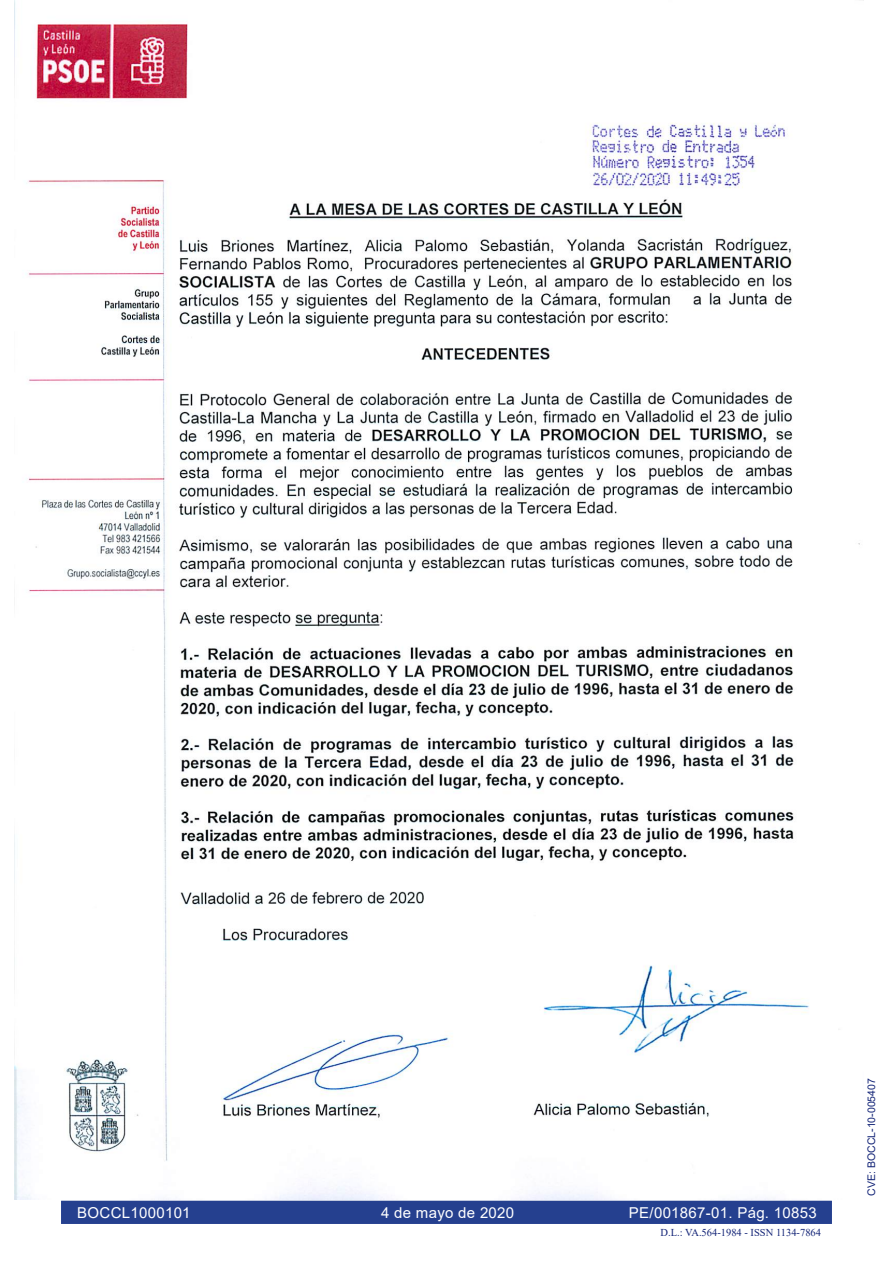
<style>
.page{position:relative;width:893px;height:1263px;background:#fff}
.page>*{position:absolute;margin:0;border:0;box-sizing:border-box;transform-origin:0 0}
.E_CVE{font:15px "Arial";letter-spacing:.02em;color:#fff}
.t1{font:10.5px "Times New Roman";color:#132477}
.t2{font:10.5px "Arial";color:#132477}
</style>
<div class="page">
<div style="left:60px;top:1200px;width:773px;height:25px;background:#25408f"></div>
<div style="left:60px;top:1199px;width:773px;height:26px;border:2px solid #fff"></div>
<img style="left:15px;top:3px;width:845px;height:1197px">
<p class="E_CVE" style="left:77px;top:1202px;width:115px">BOCCL1000101</p>
<p class="E_CVE" style="left:381px;top:1202px;width:135px">4 de mayo de 2020</p>
<p class="E_CVE" style="left:629px;top:1202px;width:189px">PE/001867-01. Pág. 10853</p>
<p class="t1" style="left:661px;top:1225px;width:162px">D.L.: VA.564-1984 - ISSN 1134-7864</p>
<p class="t2" style="left:864px;top:1195px;width:119px;rotate:-90deg">CVE: BOCCL-10-005407</p>
</div>
